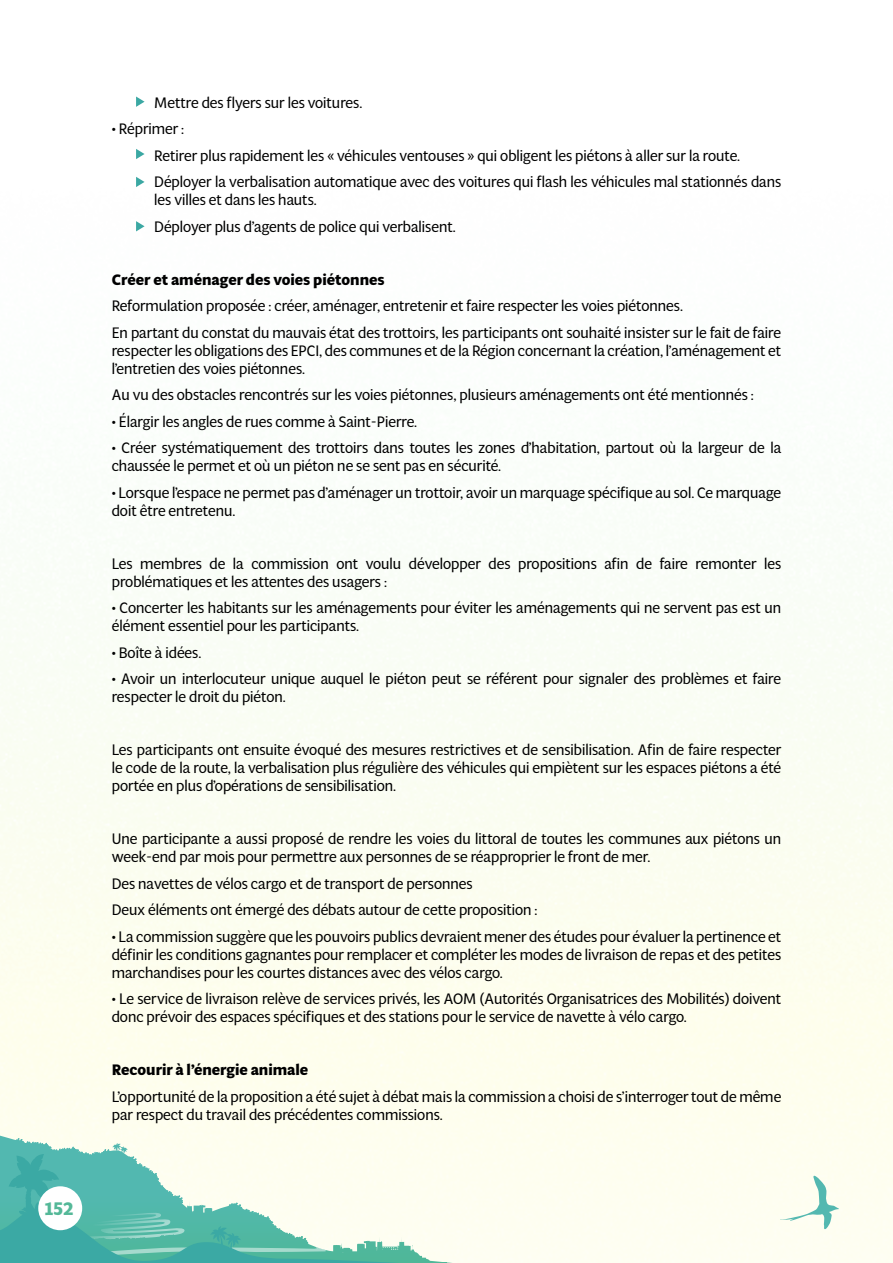
<style>
.page{position:relative;width:893px;height:1263px;background:#fcfef7}
.page>*{position:absolute;margin:0;border:0;box-sizing:border-box;transform-origin:0 0}
.t1{font:700 18px "Multi Display";color:#54b898}
.t2{font:15px/18px "Multi Display";color:#000}
.t3{font:700 15px "Multi Display";color:#000}
</style>
<div class="page">
<svg style="left:780px;top:1176px;width:59px;height:53px"></svg>
<svg style="left:0;top:1138px;width:452px;height:125px"></svg>
<svg style="left:136px;top:97px;width:9px;height:10px"></svg>
<svg style="left:136px;top:149px;width:9px;height:10px"></svg>
<svg style="left:136px;top:177px;width:9px;height:10px"></svg>
<svg style="left:136px;top:221px;width:9px;height:10px"></svg>
<div style="left:38px;top:1186px;width:44px;height:44px;background:#fff;border-radius:50%"></div>
<p class="t1" style="left:45px;top:1196px;width:30px">152</p>
<p class="t2" style="left:154px;top:93px;width:210px">Mettre des flyers sur les voitures.</p>
<p class="t2" style="left:154px;top:115px;width:628px;line-height:26.5px;text-indent:-43px">• Réprimer :<br>Retirer plus rapidement les « véhicules ventouses » qui obligent les piétons à aller sur la route.<br>Déployer la verbalisation automatique avec des voitures qui flash les véhicules mal stationnés dans</p>
<p class="t2" style="left:154px;top:186px;width:303px;line-height:26.5px">les villes et dans les hauts.<br>Déployer plus d’agents de police qui verbalisent.</p>
<p class="t3" style="left:112px;top:269px;width:274px">Créer et aménager des voies piétonnes</p>
<p class="t2" style="left:112px;top:292px;width:671px;line-height:26.5px">Reformulation proposée : créer, aménager, entretenir et faire respecter les voies piétonnes.<br>En partant du constat du mauvais état des trottoirs, les participants ont souhaité insister sur le fait de faire</p>
<p class="t2" style="left:112px;top:341px;width:671px">respecter les obligations des EPCI, des communes et de la Région concernant la création, l’aménagement et l’entretien des voies piétonnes.</p>
<p class="t2" style="left:112px;top:385px;width:644px">Au vu des obstacles rencontrés sur les voies piétonnes, plusieurs aménagements ont été mentionnés :</p>
<p class="t2" style="left:112px;top:412px;width:307px">• Élargir les angles de rues comme à Saint-Pierre.</p>
<p class="t2" style="left:112px;top:438px;width:671px">• Créer systématiquement des trottoirs dans toutes les zones d’habitation, partout où la largeur de la chaussée le permet et où un piéton ne se sent pas en sécurité.</p>
<p class="t2" style="left:112px;top:483px;width:671px">• Lorsque l’espace ne permet pas d’aménager un trottoir, avoir un marquage spécifique au sol. Ce marquage doit être entretenu.</p>
<p class="t2" style="left:112px;top:554px;width:671px">Les membres de la commission ont voulu développer des propositions afin de faire remonter les problématiques et les attentes des usagers :</p>
<p class="t2" style="left:112px;top:598px;width:671px">• Concerter les habitants sur les aménagements pour éviter les aménagements qui ne servent pas est un élément essentiel pour les participants.</p>
<p class="t2" style="left:112px;top:643px;width:91px">• Boîte à idées.</p>
<p class="t2" style="left:112px;top:669px;width:671px">• Avoir un interlocuteur unique auquel le piéton peut se référent pour signaler des problèmes et faire respecter le droit du piéton.</p>
<p class="t2" style="left:112px;top:740px;width:671px;text-align:justify">Les participants ont ensuite évoqué des mesures restrictives et de sensibilisation. Afin de faire respecter le code de la route, la verbalisation plus régulière des véhicules qui empiètent sur les espaces piétons a été portée en plus d’opérations de sensibilisation.</p>
<p class="t2" style="left:112px;top:829px;width:671px">Une participante a aussi proposé de rendre les voies du littoral de toutes les communes aux piétons un week-end par mois pour permettre aux personnes de se réapproprier le front de mer.</p>
<p class="t2" style="left:112px;top:869px;width:427px;line-height:26.5px">Des navettes de vélos cargo et de transport de personnes<br>Deux éléments ont émergé des débats autour de cette proposition :</p>
<p class="t2" style="left:112px;top:927px;width:671px;text-align:justify">• La commission suggère que les pouvoirs publics devraient mener des études pour évaluer la pertinence et définir les conditions gagnantes pour remplacer et compléter les modes de livraison de repas et des petites marchandises pour les courtes distances avec des vélos cargo.</p>
<p class="t2" style="left:112px;top:989px;width:671px">• Le service de livraison relève de services privés, les AOM (Autorités Organisatrices des Mobilités) doivent donc prévoir des espaces spécifiques et des stations pour le service de navette à vélo cargo.</p>
<p class="t3" style="left:112px;top:1060px;width:198px">Recourir à l’énergie animale</p>
<p class="t2" style="left:112px;top:1087px;width:671px">L’opportunité de la proposition a été sujet à débat mais la commission a choisi de s’interroger tout de même par respect du travail des précédentes commissions.</p>
</div>
